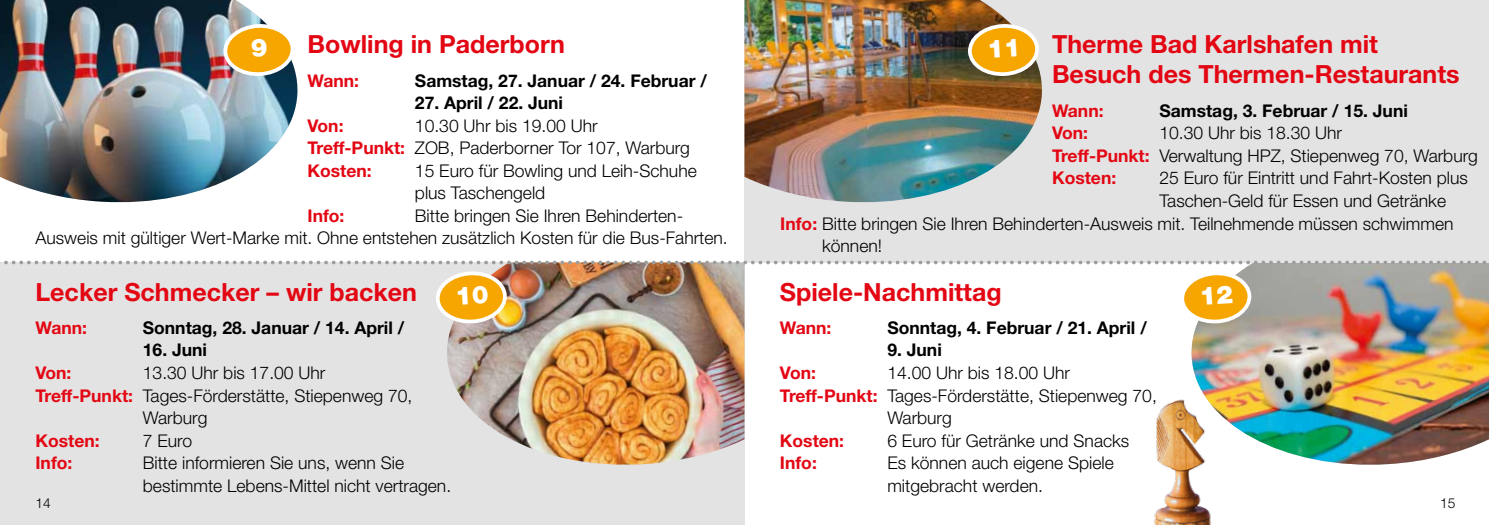
<style>
.page{position:relative;width:1489px;height:525px;background:#fff}
.page>*{position:absolute;margin:0;border:0;box-sizing:border-box;transform-origin:0 0}
.t1{font:700 25px/30px "Helvetica Neue LT Std";color:#e30613}
.t2{font:300 17.5px/22.5px "Helvetica Neue LT Std";color:#000}
.t3{font:700 17.5px "Helvetica Neue LT Std";color:#000}
.t4{font:700 17.5px "Helvetica Neue LT Std";color:#e30613}
.t5{font:300 13.75px "Helvetica Neue LT Std";color:#000}
.s1{font-weight:700;color:#e30613}
</style>
<div class="page">
<div style="left:0;top:262px;width:744px;height:262px;background:#e3e3e3"></div>
<img style="left:1191px;top:264px;width:297px;height:201px">
<div style="left:744px;top:0;width:744px;height:262px;background:#e3e3e3"></div>
<img style="left:0;top:0;width:298px;height:203px">
<img style="left:744px;top:0;width:298px;height:203px">
<img style="left:447px;top:264px;width:297px;height:201px">
<img style="left:1154px;top:392px;width:61px;height:132px">
<svg style="left:0;top:260px;width:1489px;height:4px"></svg>
<svg style="left:223px;top:24px;width:72px;height:54px"></svg>
<svg style="left:967px;top:24px;width:72px;height:54px;background:#d5a440"></svg>
<svg style="left:436px;top:271px;width:71px;height:54px;background:#efbb55"></svg>
<svg style="left:1184px;top:271px;width:67px;height:54px"></svg>
<h1 class="t1" style="left:307px;top:29px;width:259px">Bowling in Paderborn</h1>
<p class="t4" style="left:307px;top:69px;width:53px">Wann:</p>
<p class="t3" style="left:415px;top:69px;width:293px">Samstag, 27. Januar / 24. Februar /</p>
<p class="t3" style="left:415px;top:92px;width:150px">27. April / 22. Juni</p>
<p class="t4" style="left:307px;top:114px;width:37px">Von:</p>
<p class="t2" style="left:307px;top:114px;width:384px;text-indent:107px">10.30 Uhr bis 19.00 Uhr<br><span class="s1">Treff-Punkt:</span> ZOB, Paderborner Tor 107, Warburg<br><span class="s1">Kosten:</span></p>
<p class="t2" style="left:415px;top:159px;width:283px">15 Euro für Bowling und Leih-Schuhe plus Taschengeld</p>
<p class="t4" style="left:307px;top:204px;width:38px">Info:</p>
<p class="t2" style="left:415px;top:204px;width:270px">Bitte bringen Sie Ihren Behinderten-</p>
<p class="t2" style="left:35px;top:226px;width:693px">Ausweis mit gültiger Wert-Marke mit. Ohne entstehen zusätzlich Kosten für die Bus-Fahrten.</p>
<h1 class="t1" style="left:35px;top:276px;width:383px">Lecker Schmecker – wir backen</h1>
<p class="t4" style="left:35px;top:316px;width:53px">Wann:</p>
<p class="t3" style="left:143px;top:316px;width:263px">Sonntag, 28. Januar / 14. April /</p>
<p class="t3" style="left:143px;top:339px;width:66px">16. Juni</p>
<p class="t4" style="left:35px;top:362px;width:37px">Von:</p>
<p class="t2" style="left:143px;top:361px;width:184px">13.30 Uhr bis 17.00 Uhr</p>
<p class="t2" style="left:35px;top:383px;width:378px"><span class="s1">Treff-Punkt:</span> Tages-Förderstätte, Stiepenweg 70,</p>
<p class="t2" style="left:143px;top:406px;width:66px">Warburg</p>
<p class="t4" style="left:35px;top:429px;width:66px">Kosten:</p>
<p class="t2" style="left:143px;top:428px;width:51px">7 Euro</p>
<p class="t4" style="left:35px;top:452px;width:38px">Info:</p>
<p class="t2" style="left:143px;top:451px;width:310px">Bitte informieren Sie uns, wenn Sie bestimmte Lebens-Mittel nicht vertragen.</p>
<h1 class="t1" style="left:1051px;top:29px;width:409px">Therme Bad Karlshafen mit<br>Besuch des Thermen-Restaurants</h1>
<p class="t4" style="left:1051px;top:99px;width:53px">Wann:</p>
<p class="t3" style="left:1159px;top:99px;width:250px">Samstag, 3. Februar / 15. Juni</p>
<p class="t4" style="left:1051px;top:122px;width:37px">Von:</p>
<p class="t2" style="left:1051px;top:121px;width:427px;text-indent:107px">10.30 Uhr bis 18.30 Uhr<br><span class="s1">Treff-Punkt:</span> Verwaltung HPZ, Stiepenweg 70, Warburg<br><span class="s1">Kosten:</span></p>
<p class="t2" style="left:1159px;top:166px;width:310px">25 Euro für Eintritt und Fahrt-Kosten plus<br>Taschen-Geld für Essen und Getränke</p>
<p class="t2" style="left:822px;top:212px;width:633px;text-indent:-42px"><span class="s1">Info:</span> Bitte bringen Sie Ihren Behinderten-Ausweis mit. Teilnehmende müssen schwimmen können!</p>
<h1 class="t1" style="left:780px;top:276px;width:223px">Spiele-Nachmittag</h1>
<p class="t4" style="left:780px;top:316px;width:53px">Wann:</p>
<p class="t3" style="left:887px;top:316px;width:261px">Sonntag, 4. Februar / 21. April /</p>
<p class="t3" style="left:887px;top:339px;width:56px">9. Juni</p>
<p class="t4" style="left:780px;top:362px;width:37px">Von:</p>
<p class="t2" style="left:887px;top:361px;width:184px">14.00 Uhr bis 18.00 Uhr</p>
<p class="t2" style="left:780px;top:383px;width:378px"><span class="s1">Treff-Punkt:</span> Tages-Förderstätte, Stiepenweg 70,</p>
<p class="t2" style="left:887px;top:406px;width:66px">Warburg</p>
<p class="t4" style="left:780px;top:429px;width:66px">Kosten:</p>
<p class="t2" style="left:887px;top:428px;width:243px">6 Euro für Getränke und Snacks</p>
<p class="t4" style="left:780px;top:452px;width:38px">Info:</p>
<p class="t2" style="left:887px;top:451px;width:228px">Es können auch eigene Spiele mitgebracht werden.</p>
<p class="t5" style="left:35px;top:494px;width:17px">14</p>
<p class="t5" style="left:1439px;top:494px;width:17px">15</p>
</div>
